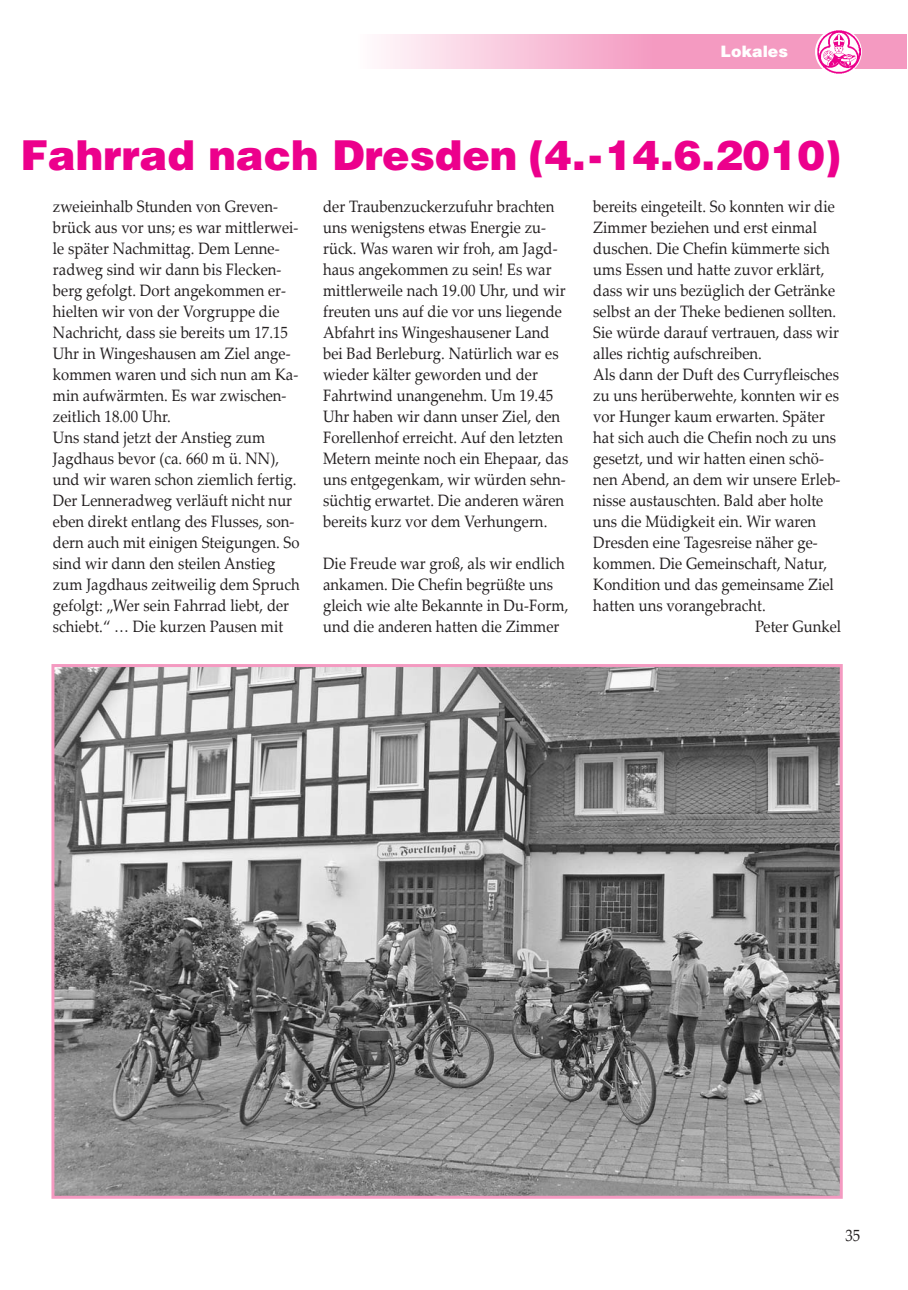
<style>
.page{position:relative;width:908px;height:1290px;background:#fff}
.page>*{position:absolute;margin:0;border:0;box-sizing:border-box;transform-origin:0 0}
.t1{font:900 41.25px "Helvetica";color:#ec008c}
.t2{font:16.5px/21px "Palatino Linotype";color:#231f20;scale:.9 1}
.t3{font:900 15.75px "Helvetica";color:#fff}
</style>
<div class="page">
<img style="left:55px;top:668px;width:783px;height:527px">
<div style="left:51px;top:664px;width:791px;height:535px;border:3px solid #f49ac1"></div>
<div style="left:651px;top:35px;width:255px;height:34px;background:#f49ac1"></div>
<div style="left:358px;top:35px;width:293px;height:34px;background:linear-gradient(to right,#fffcfd,#f49bc2)"></div>
<svg style="left:815px;top:28px;width:46px;height:47px"></svg>
<img style="left:817px;top:31px;width:43px;height:42px">
<p class="t3" style="left:720px;top:46px;width:69px">Lokales</p>
<h1 class="t1" style="left:21px;top:140px;width:822px">Fahrrad nach Dresden (4.-14.6.2010)</h1>
<p class="t2" style="left:53px;top:198px;width:276px">zweieinhalb Stunden von Greven&shy;brück aus vor uns; es war mittlerwei&shy;le später Nachmittag. Dem Lenne&shy;radweg sind wir dann bis Flecken&shy;berg gefolgt. Dort angekommen er&shy;hielten wir von der Vorgruppe die Nachricht, dass sie bereits um 17.15<br>Uhr in Wingeshausen am Ziel ange&shy;kommen waren und sich nun am Ka&shy;min aufwärmten. Es war zwischen&shy;zeitlich 18.00 Uhr.<br>Uns stand jetzt der Anstieg zum Jagdhaus bevor (ca. 660 m ü. NN), und wir waren schon ziemlich fertig.<br>Der Lenneradweg verläuft nicht nur eben direkt entlang des Flusses, son&shy;dern auch mit einigen Steigungen. So sind wir dann den steilen Anstieg zum Jagdhaus zeitweilig dem Spruch gefolgt: „Wer sein Fahrrad liebt, der schiebt.“ … Die kurzen Pausen mit</p>
<p class="t2" style="left:323px;top:198px;width:274px">der Traubenzuckerzufuhr brachten uns wenigstens etwas Energie zu&shy;rück. Was waren wir froh, am Jagd&shy;haus angekommen zu sein! Es war mittlerweile nach 19.00 Uhr, und wir freuten uns auf die vor uns liegende Abfahrt ins Wingeshausener Land bei Bad Berleburg. Natürlich war es wieder kälter geworden und der Fahrtwind unangenehm. Um 19.45<br>Uhr haben wir dann unser Ziel, den Forellenhof erreicht. Auf den letzten Metern meinte noch ein Ehepaar, das uns entgegenkam, wir würden sehn&shy;süchtig erwartet. Die anderen wären bereits kurz vor dem Verhungern.</p>
<p class="t2" style="left:323px;top:555px;width:274px">Die Freude war groß, als wir endlich ankamen. Die Chefin begrüßte uns gleich wie alte Bekannte in Du-Form, und die anderen hatten die Zimmer</p>
<p class="t2" style="left:593px;top:198px;width:270px">bereits eingeteilt. So konnten wir die</p>
<p class="t2" style="left:593px;top:219px;width:250px">Zimmer beziehen und erst einmal</p>
<p class="t2" style="left:593px;top:240px;width:264px">duschen. Die Chefin kümmerte sich</p>
<p class="t2" style="left:593px;top:261px;width:258px">ums Essen und hatte zuvor erklärt,</p>
<p class="t2" style="left:593px;top:282px;width:270px">dass wir uns bezüglich der Getränke</p>
<p class="t2" style="left:593px;top:303px;width:271px">selbst an der Theke bedienen sollten.</p>
<p class="t2" style="left:593px;top:324px;width:274px">Sie würde darauf vertrauen, dass wir</p>
<p class="t2" style="left:593px;top:345px;width:189px">alles richtig aufschreiben.</p>
<p class="t2" style="left:593px;top:366px;width:275px">Als dann der Duft des Curryfleisches</p>
<p class="t2" style="left:593px;top:387px;width:274px">zu uns herüberwehte, konnten wir es</p>
<p class="t2" style="left:593px;top:408px;width:259px">vor Hunger kaum erwarten. Später</p>
<p class="t2" style="left:593px;top:429px;width:271px">hat sich auch die Chefin noch zu uns</p>
<p class="t2" style="left:593px;top:450px;width:258px">gesetzt, und wir hatten einen schö-</p>
<p class="t2" style="left:593px;top:471px;width:276px">nen Abend, an dem wir unsere Erleb-</p>
<p class="t2" style="left:593px;top:492px;width:257px">nisse austauschten. Bald aber holte</p>
<p class="t2" style="left:593px;top:513px;width:249px">uns die Müdigkeit ein. Wir waren</p>
<p class="t2" style="left:593px;top:534px;width:251px">Dresden eine Tagesreise näher ge-</p>
<p class="t2" style="left:593px;top:555px;width:261px">kommen. Die Gemeinschaft, Natur,</p>
<p class="t2" style="left:593px;top:576px;width:269px">Kondition und das gemeinsame Ziel</p>
<p class="t2" style="left:593px;top:597px;width:193px">hatten uns vorangebracht.</p>
<p class="t2" style="left:755px;top:618px;width:97px">Peter Gunkel</p>
<p class="t2" style="left:845px;top:1227px;width:18px">35</p>
</div>
